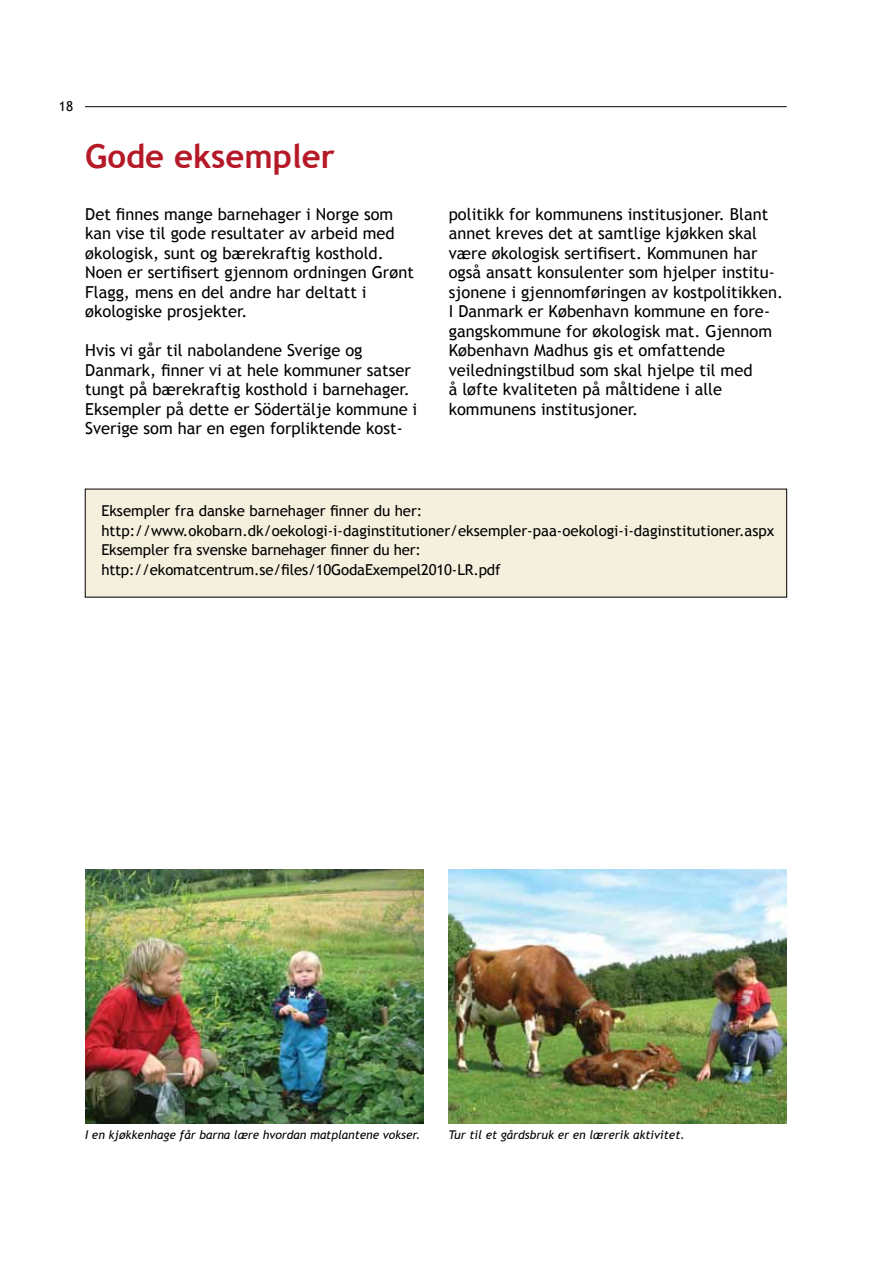
<style>
.page{position:relative;width:893px;height:1263px;background:#fff}
.page>*{position:absolute;margin:0;border:0;box-sizing:border-box;transform-origin:0 0}
.t1{font:700 33px "Trebuchet MS";color:#b51927}
.t2{font:16.5px/19.5px "Trebuchet MS";color:#000}
.t3{font:15px/19.5px "Trebuchet MS";color:#000}
.t4{font:13.5px "Trebuchet MS";color:#000}
.t5{font:italic 12px "Trebuchet MS";color:#000}
</style>
<div class="page">
<hr style="left:85px;top:106px;width:702px;height:1px;background:#000">
<div style="left:85px;top:489px;width:702px;height:108px;background:#f5efde"></div>
<img style="left:85px;top:870px;width:338px;height:253px">
<img style="left:449px;top:870px;width:338px;height:253px">
<p class="t4" style="left:59px;top:99px;width:16px">18</p>
<h1 class="t1" style="left:85px;top:136px;width:251px">Gode eksempler</h1>
<p class="t2" style="left:85px;top:204px;width:330px">Det finnes mange barnehager i Norge som kan vise til gode resultater av arbeid med økologisk, sunt og bærekraftig kosthold.<br>Noen er sertifisert gjennom ordningen Grønt Flagg, mens en del andre har deltatt i økologiske prosjekter.</p>
<p class="t2" style="left:85px;top:341px;width:334px">Hvis vi går til nabolandene Sverige og Danmark, finner vi at hele kommuner satser tungt på bærekraftig kosthold i barnehager.<br>Eksempler på dette er Södertälje kommune i Sverige som har en egen forpliktende kost-</p>
<p class="t2" style="left:449px;top:204px;width:336px">politikk for kommunens institusjoner. Blant annet kreves det at samtlige kjøkken skal være økologisk sertifisert. Kommunen har også ansatt konsulenter som hjelper institu&shy;sjonene i gjennomføringen av kostpolitikken.<br>I Danmark er København kommune en fore&shy;gangskommune for økologisk mat. Gjennom København Madhus gis et omfattende veiledningstilbud som skal hjelpe til med<br>å løfte kvaliteten på måltidene i alle kommunens institusjoner.</p>
<p class="t3" style="left:101px;top:501px;width:675px">Eksempler fra danske barnehager finner du her: http://www.okobarn.dk/oekologi-i-daginstitutioner/eksempler-paa-oekologi-i-daginstitutioner.aspx Eksempler fra svenske barnehager finner du her: http://ekomatcentrum.se/files/10GodaExempel2010-LR.pdf</p>
<p class="t5" style="left:85px;top:1128px;width:337px">I en kjøkkenhage får barna lære hvordan matplantene vokser.</p>
<p class="t5" style="left:449px;top:1128px;width:238px">Tur til et gårdsbruk er en lærerik aktivitet.</p>
</div>
